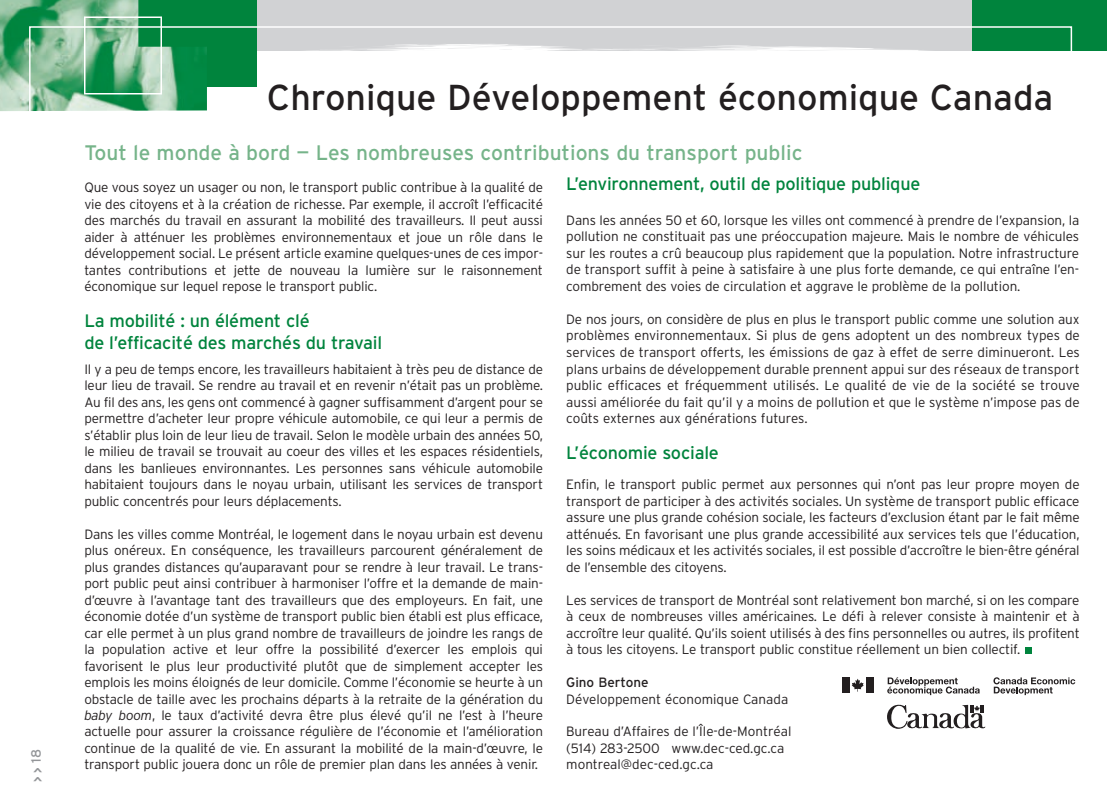
<style>
.page{position:relative;width:1107px;height:810px;background:#fff}
.page>*{position:absolute;margin:0;border:0;box-sizing:border-box;transform-origin:0 0}
.t1{font:36px "Interstate";color:#231f20}
.t2{font:21px "Interstate";color:#76b48a}
.t3{font:18px/21.6px "Interstate";letter-spacing:-.015em;color:#00843d}
.t4{font:300 13.5px/16.5px "Interstate";letter-spacing:-.015em;color:#231f20;text-align:justify}
.t5{font:13.5px "Interstate";color:#231f20}
.t6{font:700 condensed 13.5px "Interstate";color:#939598}
.s1{font-weight:400;font-stretch:normal}
.s2{font-style:italic}
</style>
<div class="page">
<div style="left:256px;top:0;width:716px;height:51px;background:#d1d2d4"></div>
<div style="left:134px;top:0;width:122px;height:87px;background:#00843d"></div>
<div style="left:972px;top:0;width:135px;height:51px;background:#00843d"></div>
<img style="left:0;top:0;width:139px;height:111px">
<div style="left:84px;top:16px;width:78px;height:78px;border:2px solid #fff"></div>
<svg style="left:28px;top:26px;width:1045px;height:85px"></svg>
<svg style="left:257px;top:43px;width:715px;height:14px"></svg>
<svg style="left:1025px;top:648px;width:6px;height:6px"></svg>
<svg style="left:993px;top:677px;width:82px;height:18px"></svg>
<svg style="left:887px;top:677px;width:93px;height:18px"></svg>
<div style="left:842px;top:677px;width:8px;height:16px;background:#231f20"></div>
<div style="left:866px;top:677px;width:7px;height:16px;background:#231f20"></div>
<svg style="left:852px;top:679px;width:12px;height:13px"></svg>
<svg style="left:887px;top:704px;width:98px;height:25px"></svg>
<p class="t6" style="left:30px;top:782px;width:34px;rotate:-90deg">&gt; &gt; <span class="s1">18</span></p>
<h1 class="t1" style="left:267px;top:76px;width:788px">Chronique Développement économique Canada</h1>
<h2 class="t2" style="left:84px;top:140px;width:720px">Tout le monde à bord — Les nombreuses contributions du transport public</h2>
<p class="t4" style="left:84px;top:179px;width:460px">Que vous soyez un usager ou non, le transport public contribue à la qualité de vie des citoyens et à la création de richesse. Par exemple, il accroît l’efficacité des marchés du travail en assurant la mobilité des travailleurs. Il peut aussi aider à atténuer les problèmes environnementaux et joue un rôle dans le développement social. Le présent article examine quelques-unes de ces impor&shy;tantes contributions et jette de nouveau la lumière sur le raisonnement économique sur lequel repose le transport public.</p>
<h3 class="t3" style="left:84px;top:310px;width:299px">La mobilité : un élément clé<br>de l’efficacité des marchés du travail</h3>
<p class="t4" style="left:84px;top:361px;width:460px">Il y a peu de temps encore, les travailleurs habitaient à très peu de distance de leur lieu de travail. Se rendre au travail et en revenir n’était pas un problème.<br>Au fil des ans, les gens ont commencé à gagner suffisamment d’argent pour se permettre d’acheter leur propre véhicule automobile, ce qui leur a permis de s’établir plus loin de leur lieu de travail. Selon le modèle urbain des années 50, le milieu de travail se trouvait au coeur des villes et les espaces résidentiels, dans les banlieues environnantes. Les personnes sans véhicule automobile habitaient toujours dans le noyau urbain, utilisant les services de transport public concentrés pour leurs déplacements.</p>
<p class="t4" style="left:84px;top:526px;width:460px">Dans les villes comme Montréal, le logement dans le noyau urbain est devenu plus onéreux. En conséquence, les travailleurs parcourent généralement de plus grandes distances qu’auparavant pour se rendre à leur travail. Le trans&shy;port public peut ainsi contribuer à harmoniser l’offre et la demande de main&shy;d’œuvre à l’avantage tant des travailleurs que des employeurs. En fait, une économie dotée d’un système de transport public bien établi est plus efficace, car elle permet à un plus grand nombre de travailleurs de joindre les rangs de la population active et leur offre la possibilité d’exercer les emplois qui favorisent le plus leur productivité plutôt que de simplement accepter les emplois les moins éloignés de leur domicile. Comme l’économie se heurte à un obstacle de taille avec les prochains départs à la retraite de la génération du <span class="s2">baby boom</span>, le taux d’activité devra être plus élevé qu’il ne l’est à l’heure actuelle pour assurer la croissance régulière de l’économie et l’amélioration continue de la qualité de vie. En assurant la mobilité de la main-d’œuvre, le transport public jouera donc un rôle de premier plan dans les années à venir.</p>
<h3 class="t3" style="left:566px;top:173px;width:356px">L’environnement, outil de politique publique</h3>
<p class="t4" style="left:566px;top:212px;width:515px">Dans les années 50 et 60, lorsque les villes ont commencé à prendre de l’expansion, la pollution ne constituait pas une préoccupation majeure. Mais le nombre de véhicules sur les routes a crû beaucoup plus rapidement que la population. Notre infrastructure de transport suffit à peine à satisfaire à une plus forte demande, ce qui entraîne l’en&shy;combrement des voies de circulation et aggrave le problème de la pollution.</p>
<p class="t4" style="left:566px;top:311px;width:515px">De nos jours, on considère de plus en plus le transport public comme une solution aux problèmes environnementaux. Si plus de gens adoptent un des nombreux types de services de transport offerts, les émissions de gaz à effet de serre diminueront. Les plans urbains de développement durable prennent appui sur des réseaux de transport public efficaces et fréquemment utilisés. Le qualité de vie de la société se trouve aussi améliorée du fait qu’il y a moins de pollution et que le système n’impose pas de coûts externes aux générations futures.</p>
<h3 class="t3" style="left:566px;top:442px;width:154px">L’économie sociale</h3>
<p class="t4" style="left:566px;top:476px;width:515px">Enfin, le transport public permet aux personnes qui n’ont pas leur propre moyen de transport de participer à des activités sociales. Un système de transport public efficace assure une plus grande cohésion sociale, les facteurs d’exclusion étant par le fait même atténués. En favorisant une plus grande accessibilité aux services tels que l’éducation, les soins médicaux et les activités sociales, il est possible d’accroître le bien-être général de l’ensemble des citoyens.</p>
<p class="t4" style="left:566px;top:592px;width:515px">Les services de transport de Montréal sont relativement bon marché, si on les compare à ceux de nombreuses villes américaines. Le défi à relever consiste à maintenir et à accroître leur qualité. Qu’ils soient utilisés à des fins personnelles ou autres, ils profitent à tous les citoyens. Le transport public constitue réellement un bien collectif.</p>
<p class="t5" style="left:566px;top:674px;width:84px">Gino Bertone</p>
<p class="t4" style="left:566px;top:691px;width:224px">Développement économique Canada</p>
<p class="t4" style="left:566px;top:724px;width:227px;text-align:left">Bureau d’Affaires de l’Île-de-Montréal (514) 283-2500 www.dec-ced.gc.ca montreal@dec-ced.gc.ca</p>
</div>
